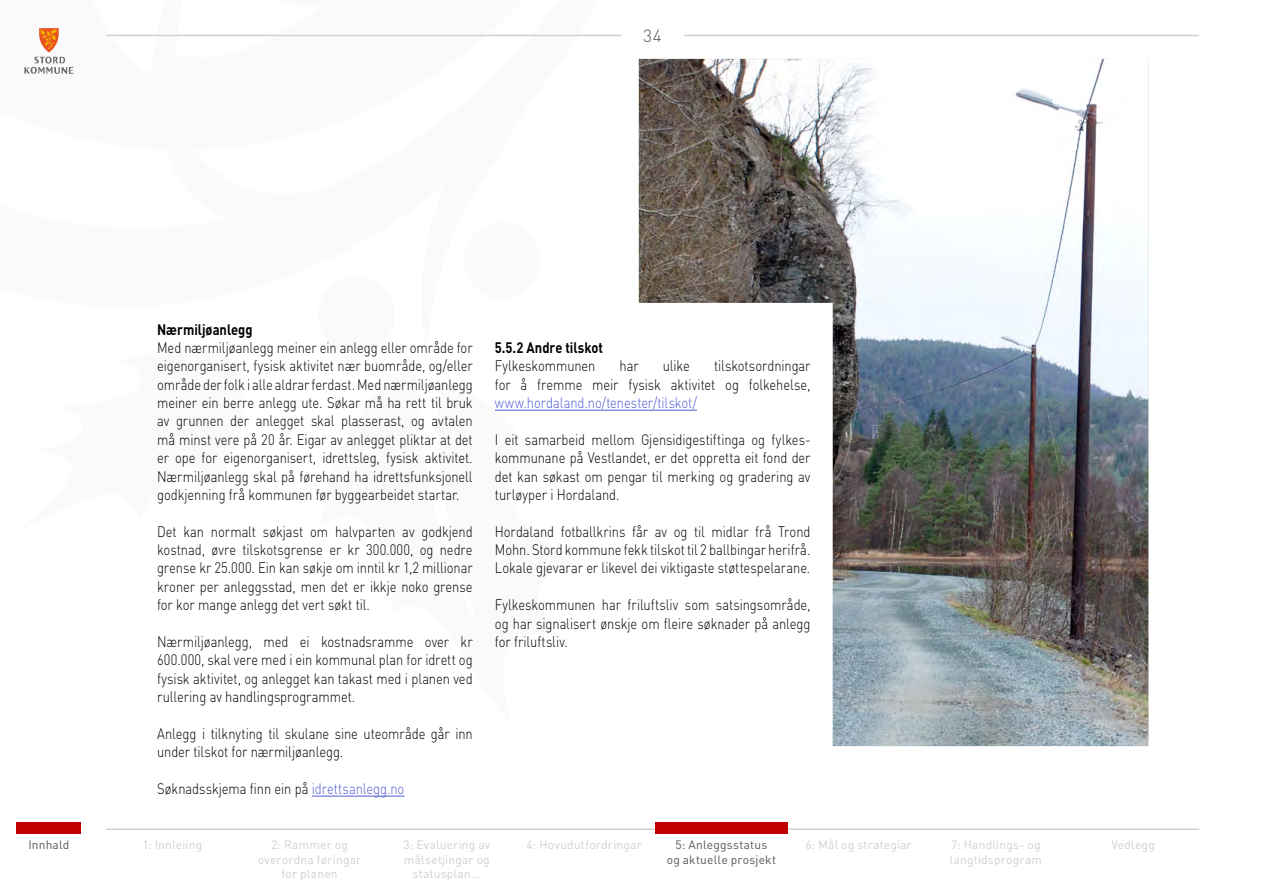
<style>
.page{position:relative;width:1263px;height:893px;background:#fff}
.page>*{position:absolute;margin:0;border:0;box-sizing:border-box;transform-origin:0 0}
.t1{font:300 17.55px "DIN";color:#575756}
.t2{font:300 15px/18.3px "DIN";letter-spacing:-.005em;color:#000;text-align:justify;scale:.86 1}
.t3{font:300 15px "DIN";letter-spacing:-.005em;color:#4f5cd6;scale:.86 1}
.t4{font:700 15px "DIN";color:#000;scale:.86 1}
.t5{font:12px/14.4px "DIN";letter-spacing:.015em;color:#d0d0d0;text-align:center}
.t6{font:12px/14.4px "DIN";letter-spacing:.015em;color:#575756;text-align:center}
.s1{color:#4f5cd6}
</style>
<div class="page">
<hr style="left:106px;top:828px;width:1093px;height:2px;background:#d0d0d0">
<svg style="left:24px;top:28px;width:49px;height:46px"></svg>
<hr style="left:106px;top:35px;width:516px;height:1px;background:#d0d0d0">
<hr style="left:684px;top:35px;width:515px;height:1px;background:#d0d0d0">
<div style="left:17px;top:823px;width:64px;height:11px;background:#c30000"></div>
<div style="left:655px;top:823px;width:132px;height:11px;background:#c30000"></div>
<hr style="left:312px;top:796px;width:92px;height:1px;background:#4f5cd6">
<hr style="left:495px;top:410px;width:202px;height:1px;background:#4f5cd6">
<img style="left:639px;top:59px;width:509px;height:687px">
<p class="t1" style="left:643px;top:25px;width:20px">34</p>
<p class="t4" style="left:157px;top:319px;width:113px">Nærmiljøanlegg</p>
<p class="t2" style="left:157px;top:338px;width:368px">Med nærmiljøanlegg meiner ein anlegg eller område for eigenorganisert, fysisk aktivitet nær buområde, og/eller område der folk i alle aldrar ferdast. Med nærmiljøanlegg meiner ein berre anlegg ute. Søkar må ha rett til bruk av grunnen der anlegget skal plasserast, og avtalen må minst vere på 20 år. Eigar av anlegget pliktar at det er ope for eigenorganisert, idrettsleg, fysisk aktivitet.<br>Nærmiljøanlegg skal på førehand ha idrettsfunksjonell godkjenning frå kommunen før byggearbeidet startar.</p>
<p class="t2" style="left:157px;top:522px;width:368px">Det kan normalt søkjast om halvparten av godkjend kostnad, øvre tilskotsgrense er kr 300.000, og nedre grense kr 25.000. Ein kan søkje om inntil kr 1,2 millionar kroner per anleggsstad, men det er ikkje noko grense for kor mange anlegg det vert søkt til.</p>
<p class="t2" style="left:157px;top:632px;width:368px">Nærmiljøanlegg, med ei kostnadsramme over kr 600.000, skal vere med i ein kommunal plan for idrett og fysisk aktivitet, og anlegget kan takast med i planen ved rullering av handlingsprogrammet.</p>
<p class="t2" style="left:157px;top:724px;width:368px">Anlegg i tilknyting til skulane sine uteområde går inn under tilskot for nærmiljøanlegg.</p>
<p class="t2" style="left:157px;top:779px;width:289px">Søknadsskjema finn ein på <span class="s1">idrettsanlegg.no</span></p>
<p class="t4" style="left:495px;top:338px;width:127px">5.5.2 Andre tilskot</p>
<p class="t2" style="left:495px;top:357px;width:118px">Fylkeskommunen</p>
<p class="t2" style="left:619px;top:357px;width:24px">har</p>
<p class="t2" style="left:663px;top:357px;width:33px">ulike</p>
<p class="t2" style="left:495px;top:357px;width:368px;text-align:right">tilskotsordningar<br>for å fremme meir fysisk aktivitet og folkehelse,</p>
<p class="t3" style="left:495px;top:393px;width:237px">www.hordaland.no/tenester/tilskot/</p>
<p class="t2" style="left:495px;top:430px;width:368px">I eit samarbeid mellom Gjensidigestiftinga og fylkes&shy;kommunane på Vestlandet, er det oppretta eit fond der det kan søkast om pengar til merking og gradering av turløyper i Hordaland.</p>
<p class="t2" style="left:495px;top:522px;width:368px">Hordaland fotballkrins får av og til midlar frå Trond Mohn. Stord kommune fekk tilskot til 2 ballbingar herifrå.<br>Lokale gjevarar er likevel dei viktigaste støttespelarane.</p>
<p class="t2" style="left:495px;top:595px;width:368px">Fylkeskommunen har friluftsliv som satsingsområde, og har signalisert ønskje om fleire søknader på anlegg for friluftsliv.</p>
<p class="t5" style="left:142px;top:838px;width:61px">1: Innleiing</p>
<p class="t5" style="left:526px;top:838px;width:117px">4: Hovudutfordringar</p>
<p class="t5" style="left:805px;top:838px;width:108px">6: Mål og strategiar</p>
<p class="t5" style="left:950px;top:838px;width:94px;text-align:left">7: Handlings- og langtidsprogram</p>
<p class="t5" style="left:403px;top:838px;width:88px">3: Evaluering av</p>
<p class="t5" style="left:1111px;top:838px;width:45px">Vedlegg</p>
<p class="t5" style="left:404px;top:852px;width:87px">målsetjingar og statusplan...</p>
<p class="t6" style="left:28px;top:838px;width:43px">Innhald</p>
<p class="t5" style="left:258px;top:838px;width:105px">2: Rammer og overordna føringar for planen</p>
<p class="t6" style="left:667px;top:838px;width:111px">5: Anleggsstatus<br>og aktuelle prosjekt</p>
</div>
